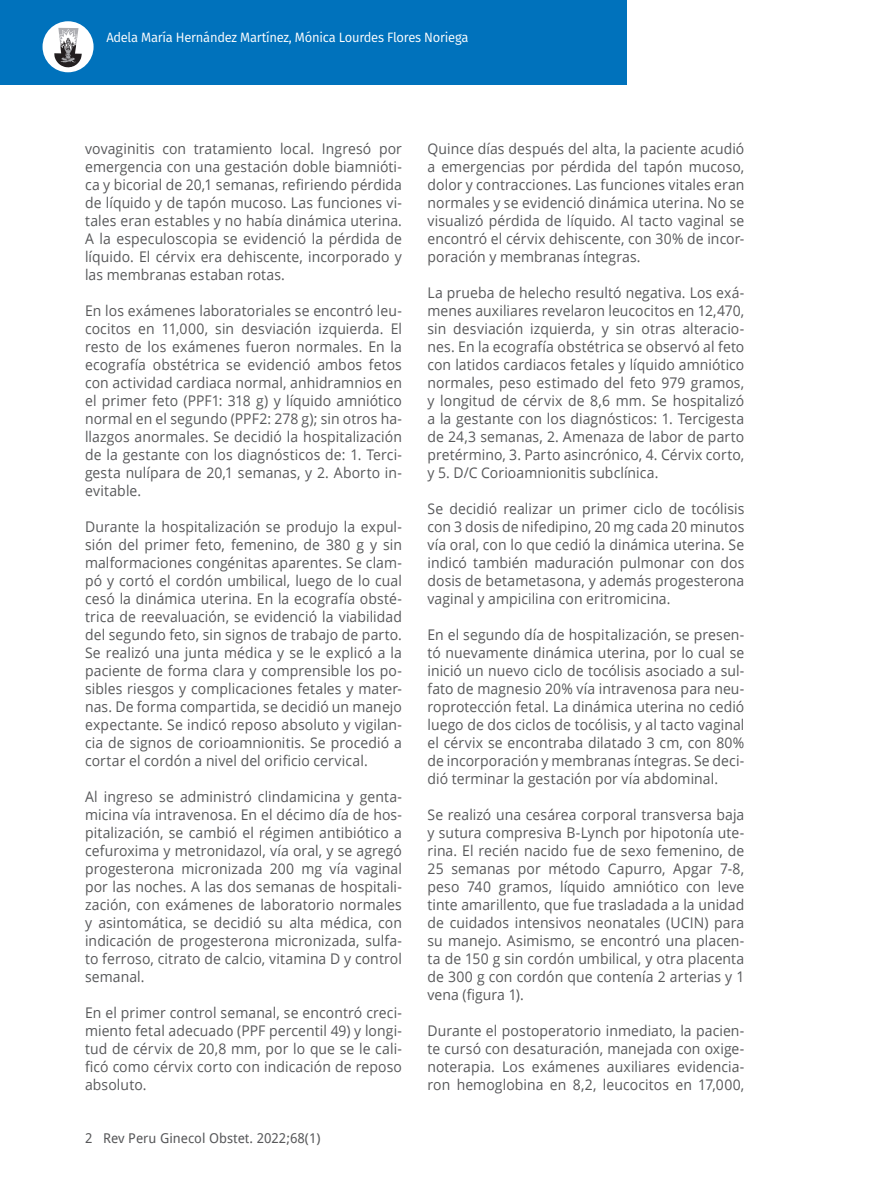
<style>
.page{position:relative;width:872px;height:1191px;background:#fff}
.page>*{position:absolute;margin:0;border:0;box-sizing:border-box;transform-origin:0 0}
.t1{font:14.7px/18px "Open Sans";letter-spacing:.005em;color:#57585a;text-align:justify;scale:.95 1}
.t2{font:13.5px "Fira Sans";letter-spacing:-.02em;color:#fff;scale:.96 1}
.t3{font:13.5px "Droid Sans";color:#57585a}
</style>
<div class="page">
<div style="left:0;top:0;width:626px;height:85px;background:#0072bc"></div>
<div style="left:43px;top:21px;width:51px;height:51px;background:#fff;border-radius:50%"></div>
<svg style="left:54px;top:28px;width:28px;height:40px"></svg>
<p class="t2" style="left:106px;top:28px;width:379px">Adela María Hernández Martínez, Mónica Lourdes Flores Noriega</p>
<p class="t1" style="left:85px;top:139px;width:335px">vovaginitis con tratamiento local. Ingresó por emergencia con una gestación doble biamnióti&shy;ca y bicorial de 20,1 semanas, refiriendo pérdida de líquido y de tapón mucoso. Las funciones vi&shy;tales eran estables y no había dinámica uterina.<br>A la especuloscopia se evidenció la pérdida de líquido. El cérvix era dehiscente, incorporado y las membranas estaban rotas.</p>
<p class="t1" style="left:85px;top:301px;width:335px">En los exámenes laboratoriales se encontró leu&shy;cocitos en 11,000, sin desviación izquierda. El resto de los exámenes fueron normales. En la ecografía obstétrica se evidenció ambos fetos con actividad cardiaca normal, anhidramnios en el primer feto (PPF1: 318 g) y líquido amniótico normal en el segundo (PPF2: 278 g); sin otros ha&shy;llazgos anormales. Se decidió la hospitalización de la gestante con los diagnósticos de: 1. Terci&shy;gesta nulípara de 20,1 semanas, y 2. Aborto in&shy;evitable.</p>
<p class="t1" style="left:85px;top:517px;width:335px">Durante la hospitalización se produjo la expul&shy;sión del primer feto, femenino, de 380 g y sin malformaciones congénitas aparentes. Se clam&shy;pó y cortó el cordón umbilical, luego de lo cual cesó la dinámica uterina. En la ecografía obsté&shy;trica de reevaluación, se evidenció la viabilidad del segundo feto, sin signos de trabajo de parto.<br>Se realizó una junta médica y se le explicó a la paciente de forma clara y comprensible los po&shy;sibles riesgos y complicaciones fetales y mater&shy;nas. De forma compartida, se decidió un manejo expectante. Se indicó reposo absoluto y vigilan&shy;cia de signos de corioamnionitis. Se procedió a cortar el cordón a nivel del orificio cervical.</p>
<p class="t1" style="left:85px;top:787px;width:335px">Al ingreso se administró clindamicina y genta&shy;micina vía intravenosa. En el décimo día de hos&shy;pitalización, se cambió el régimen antibiótico a cefuroxima y metronidazol, vía oral, y se agregó progesterona micronizada 200 mg vía vaginal por las noches. A las dos semanas de hospitali&shy;zación, con exámenes de laboratorio normales y asintomática, se decidió su alta médica, con indicación de progesterona micronizada, sulfa&shy;to ferroso, citrato de calcio, vitamina D y control semanal.</p>
<p class="t1" style="left:85px;top:1003px;width:335px">En el primer control semanal, se encontró creci&shy;miento fetal adecuado (PPF percentil 49) y longi&shy;tud de cérvix de 20,8 mm, por lo que se le cali&shy;ficó como cérvix corto con indicación de reposo absoluto.</p>
<p class="t3" style="left:85px;top:1128px;width:237px">2 Rev Peru Ginecol Obstet. 2022;68(1)</p>
<p class="t1" style="left:427px;top:139px;width:335px">Quince días después del alta, la paciente acudió a emergencias por pérdida del tapón mucoso, dolor y contracciones. Las funciones vitales eran normales y se evidenció dinámica uterina. No se visualizó pérdida de líquido. Al tacto vaginal se encontró el cérvix dehiscente, con 30% de incor&shy;poración y membranas íntegras.</p>
<p class="t1" style="left:427px;top:283px;width:335px">La prueba de helecho resultó negativa. Los exá&shy;menes auxiliares revelaron leucocitos en 12,470, sin desviación izquierda, y sin otras alteracio&shy;nes. En la ecografía obstétrica se observó al feto con latidos cardiacos fetales y líquido amniótico normales, peso estimado del feto 979 gramos, y longitud de cérvix de 8,6 mm. Se hospitalizó a la gestante con los diagnósticos: 1. Tercigesta de 24,3 semanas, 2. Amenaza de labor de parto pretérmino, 3. Parto asincrónico, 4. Cérvix corto, y 5. D/C Corioamnionitis subclínica.</p>
<p class="t1" style="left:427px;top:499px;width:335px">Se decidió realizar un primer ciclo de tocólisis con 3 dosis de nifedipino, 20 mg cada 20 minutos vía oral, con lo que cedió la dinámica uterina. Se indicó también maduración pulmonar con dos dosis de betametasona, y además progesterona vaginal y ampicilina con eritromicina.</p>
<p class="t1" style="left:427px;top:625px;width:335px">En el segundo día de hospitalización, se presen&shy;tó nuevamente dinámica uterina, por lo cual se inició un nuevo ciclo de tocólisis asociado a sul&shy;fato de magnesio 20% vía intravenosa para neu&shy;roprotección fetal. La dinámica uterina no cedió luego de dos ciclos de tocólisis, y al tacto vaginal el cérvix se encontraba dilatado 3 cm, con 80% de incorporación y membranas íntegras. Se deci&shy;dió terminar la gestación por vía abdominal.</p>
<p class="t1" style="left:427px;top:805px;width:335px">Se realizó una cesárea corporal transversa baja y sutura compresiva B-Lynch por hipotonía ute&shy;rina. El recién nacido fue de sexo femenino, de 25 semanas por método Capurro, Apgar 7-8, peso 740 gramos, líquido amniótico con leve tinte amarillento, que fue trasladada a la unidad de cuidados intensivos neonatales (UCIN) para su manejo. Asimismo, se encontró una placen&shy;ta de 150 g sin cordón umbilical, y otra placenta de 300 g con cordón que contenía 2 arterias y 1 vena (figura 1).</p>
<p class="t1" style="left:427px;top:1021px;width:335px">Durante el postoperatorio inmediato, la pacien&shy;te cursó con desaturación, manejada con oxige&shy;noterapia. Los exámenes auxiliares evidencia&shy;ron hemoglobina en 8,2, leucocitos en 17,000,</p>
</div>
